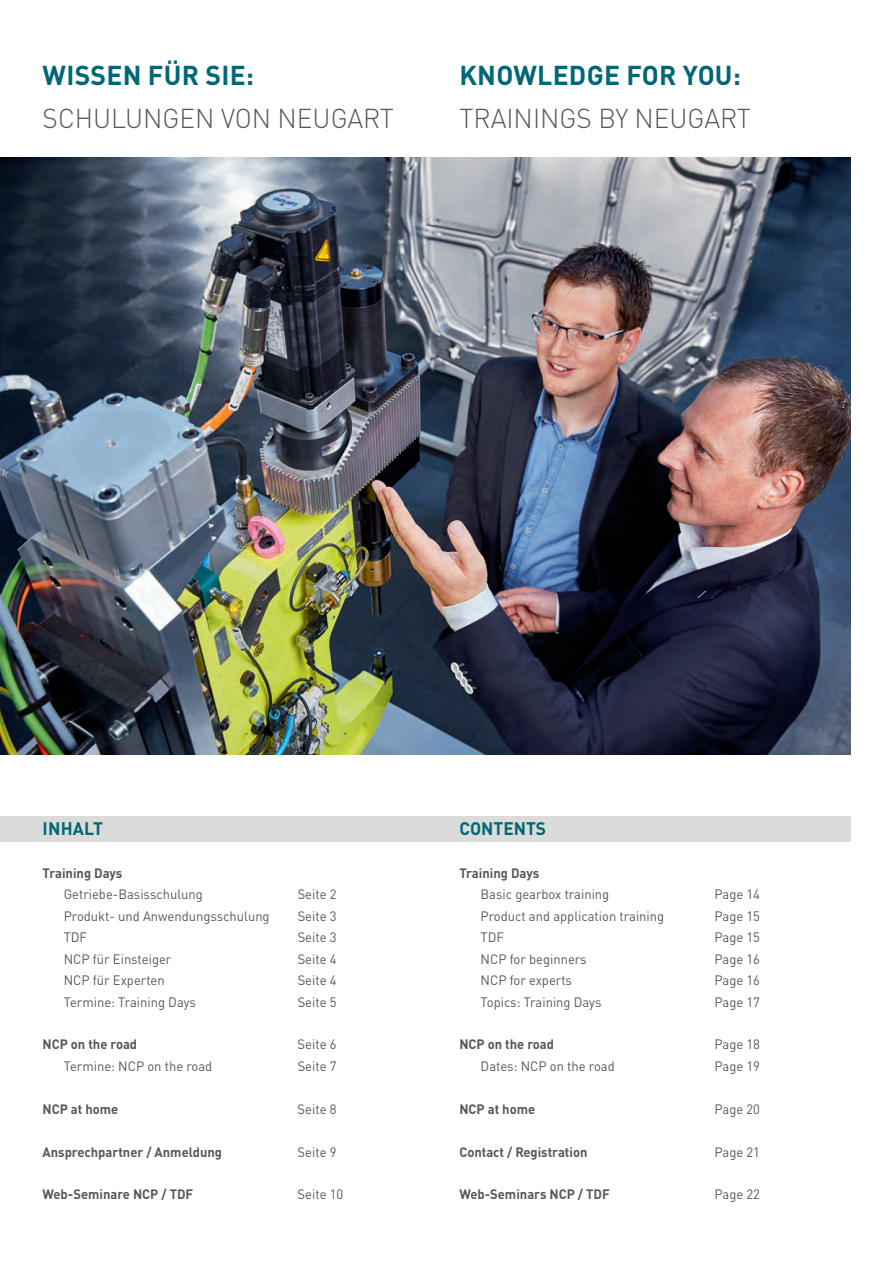
<style>
.page{position:relative;width:893px;height:1263px;background:#fff}
.page>*{position:absolute;margin:0;border:0;box-sizing:border-box;transform-origin:0 0}
.t1{font:300 27px "DIN Pro";color:#57585a}
.t2{font:700 27px "DIN Pro";letter-spacing:.01em;color:#006777}
._001_Standardtext_Sprache1{font:700 18px "DIN Pro";color:#006777;scale:.96 1}
._001_Standardtext_Sprache1-2{font:700 18px "DIN Pro";color:#006777}
.Intro_Sprache_1_ohne_Initialen{font:13.5px "DIN Pro";color:#57585a;scale:.96 1}
.Intro_Sprache_1_ohne_Initialen-2{font:700 13.5px "DIN Pro";color:#57585a;scale:.96 1}
</style>
<div class="page">
<img style="left:0;top:157px;width:850px;height:598px">
<div style="left:0;top:816px;width:434px;height:26px;background:#dbdcda"></div>
<div style="left:404px;top:816px;width:446px;height:26px;background:#dbdcda"></div>
<p class="t2" style="left:43px;top:55px;width:213px">WISSEN FÜR SIE:</p>
<p class="t1" style="left:43px;top:98px;width:353px">SCHULUNGEN VON NEUGART</p>
<p class="t2" style="left:459px;top:55px;width:283px">KNOWLEDGE FOR YOU:</p>
<p class="t1" style="left:459px;top:98px;width:293px">TRAININGS BY NEUGART</p>
<p class="_001_Standardtext_Sprache1-2" style="left:43px;top:815px;width:62px">INHALT</p>
<p class="_001_Standardtext_Sprache1" style="left:459px;top:815px;width:92px">CONTENTS</p>
<p class="Intro_Sprache_1_ohne_Initialen-2" style="left:43px;top:862px;width:85px">Training Days</p>
<p class="Intro_Sprache_1_ohne_Initialen" style="left:64px;top:884px;width:146px">Getriebe-Basisschulung</p>
<p class="Intro_Sprache_1_ohne_Initialen" style="left:298px;top:884px;width:42px">Seite 2</p>
<p class="Intro_Sprache_1_ohne_Initialen" style="left:64px;top:906px;width:216px">Produkt- und Anwendungsschulung</p>
<p class="Intro_Sprache_1_ohne_Initialen" style="left:298px;top:906px;width:42px">Seite 3</p>
<p class="Intro_Sprache_1_ohne_Initialen" style="left:64px;top:927px;width:26px">TDF</p>
<p class="Intro_Sprache_1_ohne_Initialen" style="left:298px;top:927px;width:42px">Seite 3</p>
<p class="Intro_Sprache_1_ohne_Initialen" style="left:64px;top:948px;width:114px">NCP für Einsteiger</p>
<p class="Intro_Sprache_1_ohne_Initialen" style="left:298px;top:948px;width:42px">Seite 4</p>
<p class="Intro_Sprache_1_ohne_Initialen" style="left:64px;top:970px;width:107px">NCP für Experten</p>
<p class="Intro_Sprache_1_ohne_Initialen" style="left:298px;top:970px;width:42px">Seite 4</p>
<p class="Intro_Sprache_1_ohne_Initialen" style="left:64px;top:991px;width:139px">Termine: Training Days</p>
<p class="Intro_Sprache_1_ohne_Initialen" style="left:298px;top:991px;width:42px">Seite 5</p>
<p class="Intro_Sprache_1_ohne_Initialen-2" style="left:43px;top:1034px;width:100px">NCP on the road</p>
<p class="Intro_Sprache_1_ohne_Initialen" style="left:298px;top:1034px;width:42px">Seite 6</p>
<p class="Intro_Sprache_1_ohne_Initialen" style="left:64px;top:1056px;width:156px">Termine: NCP on the road</p>
<p class="Intro_Sprache_1_ohne_Initialen" style="left:298px;top:1056px;width:42px">Seite 7</p>
<p class="Intro_Sprache_1_ohne_Initialen-2" style="left:43px;top:1098px;width:80px">NCP at home</p>
<p class="Intro_Sprache_1_ohne_Initialen" style="left:298px;top:1098px;width:42px">Seite 8</p>
<p class="Intro_Sprache_1_ohne_Initialen-2" style="left:43px;top:1141px;width:189px">Ansprechpartner / Anmeldung</p>
<p class="Intro_Sprache_1_ohne_Initialen" style="left:298px;top:1141px;width:42px">Seite 9</p>
<p class="Intro_Sprache_1_ohne_Initialen-2" style="left:43px;top:1184px;width:159px">Web-Seminare NCP / TDF</p>
<p class="Intro_Sprache_1_ohne_Initialen" style="left:298px;top:1184px;width:49px">Seite 10</p>
<p class="Intro_Sprache_1_ohne_Initialen-2" style="left:459px;top:862px;width:85px">Training Days</p>
<p class="Intro_Sprache_1_ohne_Initialen" style="left:481px;top:884px;width:136px">Basic gearbox training</p>
<p class="Intro_Sprache_1_ohne_Initialen" style="left:714px;top:884px;width:49px">Page 14</p>
<p class="Intro_Sprache_1_ohne_Initialen" style="left:481px;top:906px;width:193px">Product and application training</p>
<p class="Intro_Sprache_1_ohne_Initialen" style="left:714px;top:906px;width:49px">Page 15</p>
<p class="Intro_Sprache_1_ohne_Initialen" style="left:481px;top:927px;width:26px">TDF</p>
<p class="Intro_Sprache_1_ohne_Initialen" style="left:714px;top:927px;width:49px">Page 15</p>
<p class="Intro_Sprache_1_ohne_Initialen" style="left:481px;top:948px;width:112px">NCP for beginners</p>
<p class="Intro_Sprache_1_ohne_Initialen" style="left:714px;top:948px;width:49px">Page 16</p>
<p class="Intro_Sprache_1_ohne_Initialen" style="left:481px;top:970px;width:97px">NCP for experts</p>
<p class="Intro_Sprache_1_ohne_Initialen" style="left:714px;top:970px;width:49px">Page 16</p>
<p class="Intro_Sprache_1_ohne_Initialen" style="left:481px;top:991px;width:127px">Topics: Training Days</p>
<p class="Intro_Sprache_1_ohne_Initialen" style="left:714px;top:991px;width:49px">Page 17</p>
<p class="Intro_Sprache_1_ohne_Initialen-2" style="left:459px;top:1034px;width:100px">NCP on the road</p>
<p class="Intro_Sprache_1_ohne_Initialen" style="left:714px;top:1034px;width:49px">Page 18</p>
<p class="Intro_Sprache_1_ohne_Initialen" style="left:481px;top:1056px;width:141px">Dates: NCP on the road</p>
<p class="Intro_Sprache_1_ohne_Initialen" style="left:714px;top:1056px;width:49px">Page 19</p>
<p class="Intro_Sprache_1_ohne_Initialen-2" style="left:459px;top:1098px;width:80px">NCP at home</p>
<p class="Intro_Sprache_1_ohne_Initialen" style="left:714px;top:1098px;width:49px">Page 20</p>
<p class="Intro_Sprache_1_ohne_Initialen-2" style="left:459px;top:1141px;width:135px">Contact / Registration</p>
<p class="Intro_Sprache_1_ohne_Initialen" style="left:714px;top:1141px;width:49px">Page 21</p>
<p class="Intro_Sprache_1_ohne_Initialen-2" style="left:459px;top:1184px;width:158px">Web-Seminars NCP / TDF</p>
<p class="Intro_Sprache_1_ohne_Initialen" style="left:714px;top:1184px;width:49px">Page 22</p>
</div>
